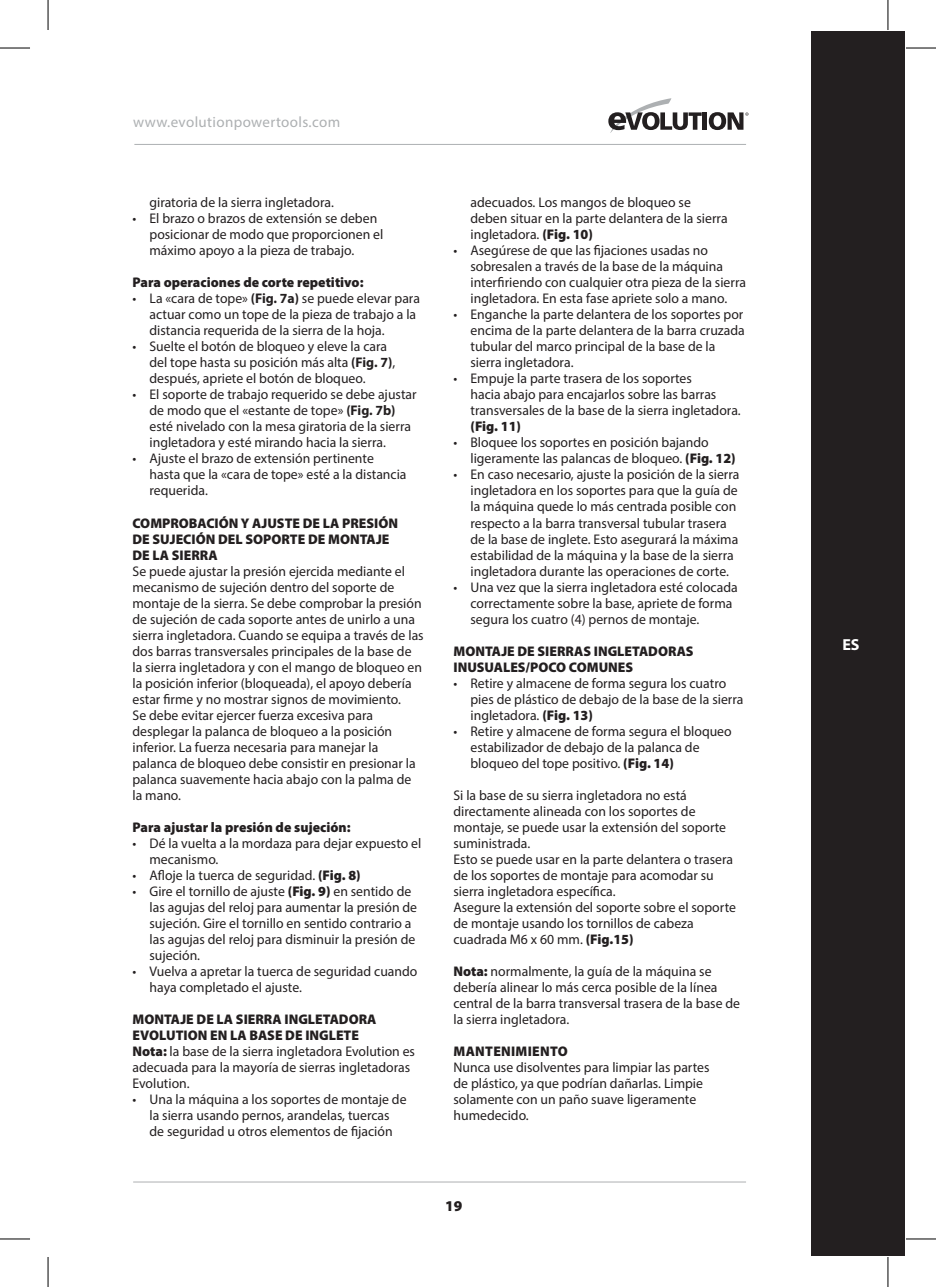
<style>
.page{position:relative;width:936px;height:1287px;background:#fff}
.page>*{position:absolute;margin:0;border:0;box-sizing:border-box;transform-origin:0 0}
.t1{font:700 16px "Myriad Pro";color:#fff}
.t2{font:15px "Myriad Pro";letter-spacing:.025em;color:#adb0b2}
.t3{font:900 15px "Myriad Pro";color:#231f20}
.t4{font:14px/16px "Myriad Pro";color:#231f20}
.t5{font:900 14px/16px "Myriad Pro";color:#231f20}
.t6{font:900 14px "Myriad Pro";letter-spacing:.02em;color:#231f20}
.s1{font-weight:700}
.s2{font-weight:900}
</style>
<div class="page">
<svg style="left:608px;top:98px;width:93px;height:35px"></svg>
<div style="left:702px;top:112px;width:5px;height:18px;background:#231f20"></div>
<svg style="left:708px;top:112px;width:40px;height:18px"></svg>
<hr style="left:134px;top:144px;width:611px;height:1px;background:#adb0b2">
<hr style="left:133px;top:1181px;width:612px;height:1px;background:#adb0b2">
<div style="left:811px;top:31px;width:93px;height:1225px;background:#231f20"></div>
<hr style="left:0;top:48px;width:30px;height:1px;background:#000">
<hr style="left:905px;top:48px;width:30px;height:1px;background:#000">
<hr style="left:0;top:1238px;width:30px;height:1px;background:#000">
<hr style="left:905px;top:1238px;width:30px;height:1px;background:#000">
<hr style="left:48px;top:0;width:1px;height:30px;background:#000">
<hr style="left:48px;top:1257px;width:1px;height:30px;background:#000">
<hr style="left:887px;top:0;width:1px;height:30px;background:#000">
<hr style="left:887px;top:1257px;width:1px;height:30px;background:#000">
<p class="t2" style="left:133px;top:113px;width:208px">www.evolutionpowertools.com</p>
<p class="t4" style="left:149px;top:194px;width:186px">giratoria de la sierra ingletadora.</p>
<p class="t4" style="left:149px;top:210px;width:235px;text-indent:-17px">• El brazo o brazos de extensión se deben posicionar de modo que proporcionen el máximo apoyo a la pieza de trabajo.</p>
<p class="t5" style="left:132px;top:274px;width:232px">Para operaciones de corte repetitivo:</p>
<p class="t4" style="left:149px;top:290px;width:272px;text-indent:-17px">• La «cara de tope» <span class="s1">(Fig. 7a)</span> se puede elevar para actuar como un tope de la pieza de trabajo a la distancia requerida de la sierra de la hoja.</p>
<p class="t4" style="left:149px;top:338px;width:247px;text-indent:-17px">• Suelte el botón de bloqueo y eleve la cara del tope hasta su posición más alta <span class="s1">(Fig. 7)</span>, después, apriete el botón de bloqueo.</p>
<p class="t4" style="left:149px;top:386px;width:268px;text-indent:-17px">• El soporte de trabajo requerido se debe ajustar de modo que el «estante de tope» <span class="s1">(Fig. 7b) </span>esté nivelado con la mesa giratoria de la sierra ingletadora y esté mirando hacia la sierra.</p>
<p class="t4" style="left:149px;top:450px;width:258px;text-indent:-17px">• Ajuste el brazo de extensión pertinente hasta que la «cara de tope» esté a la distancia requerida.</p>
<p class="t5" style="left:132px;top:514px;width:267px">COMPROBACIÓN Y AJUSTE DE LA PRESIÓN</p>
<p class="t5" style="left:132px;top:530px;width:258px">DE SUJECIÓN DEL SOPORTE DE MONTAJE</p>
<p class="t5" style="left:132px;top:546px;width:87px">DE LA SIERRA</p>
<p class="t4" style="left:132px;top:562px;width:292px">Se puede ajustar la presión ejercida mediante el mecanismo de sujeción dentro del soporte de montaje de la sierra. Se debe comprobar la presión de sujeción de cada soporte antes de unirlo a una sierra ingletadora. Cuando se equipa a través de las dos barras transversales principales de la base de la sierra ingletadora y con el mango de bloqueo en la posición inferior (bloqueada), el apoyo debería estar firme y no mostrar signos de movimiento.</p>
<p class="t4" style="left:132px;top:706px;width:284px">Se debe evitar ejercer fuerza excesiva para desplegar la palanca de bloqueo a la posición inferior. La fuerza necesaria para manejar la palanca de bloqueo debe consistir en presionar la palanca suavemente hacia abajo con la palma de la mano.</p>
<p class="t5" style="left:132px;top:818px;width:219px">Para ajustar la presión de sujeción:</p>
<p class="t4" style="left:149px;top:834px;width:273px;text-indent:-17px">• Dé la vuelta a la mordaza para dejar expuesto el mecanismo.</p>
<p class="t4" style="left:132px;top:866px;width:230px">• Afloje la tuerca de seguridad. <span class="s2">(Fig. 8)</span></p>
<p class="t4" style="left:149px;top:882px;width:269px;text-indent:-17px">• Gire el tornillo de ajuste <span class="s2">(Fig. 9)</span> en sentido de las agujas del reloj para aumentar la presión de sujeción. Gire el tornillo en sentido contrario a las agujas del reloj para disminuir la presión de sujeción.</p>
<p class="t4" style="left:149px;top:962px;width:269px;text-indent:-17px">• Vuelva a apretar la tuerca de seguridad cuando haya completado el ajuste.</p>
<p class="t5" style="left:132px;top:1010px;width:245px">MONTAJE DE LA SIERRA INGLETADORA<br>EVOLUTION EN LA BASE DE INGLETE</p>
<p class="t4" style="left:132px;top:1042px;width:284px"><span class="s2">Nota:</span> la base de la sierra ingletadora Evolution es adecuada para la mayoría de sierras ingletadoras<br>Evolution.</p>
<p class="t4" style="left:132px;top:1090px;width:275px;text-align:center">• Una la máquina a los soportes de montaje de la sierra usando pernos, arandelas, tuercas<br>de seguridad u otros elementos de fijación</p>
<p class="t4" style="left:470px;top:194px;width:258px">adecuados. Los mangos de bloqueo se deben situar en la parte delantera de la sierra ingletadora. <span class="s2">(Fig. 10)</span></p>
<p class="t4" style="left:470px;top:242px;width:277px;text-indent:-17px">• Asegúrese de que las fijaciones usadas no sobresalen a través de la base de la máquina interfiriendo con cualquier otra pieza de la sierra ingletadora. En esta fase apriete solo a mano.</p>
<p class="t4" style="left:470px;top:306px;width:276px;text-indent:-17px">• Enganche la parte delantera de los soportes por encima de la parte delantera de la barra cruzada tubular del marco principal de la base de la sierra ingletadora.</p>
<p class="t4" style="left:470px;top:370px;width:272px;text-indent:-17px">• Empuje la parte trasera de los soportes<br>hacia abajo para encajarlos sobre las barras transversales de la base de la sierra ingletadora.</p>
<p class="t5" style="left:470px;top:418px;width:52px">(Fig. 11)</p>
<p class="t4" style="left:470px;top:434px;width:267px;text-indent:-17px">• Bloquee los soportes en posición bajando ligeramente las palancas de bloqueo. <span class="s2">(Fig. 12)</span></p>
<p class="t4" style="left:470px;top:466px;width:270px;text-indent:-17px">• En caso necesario, ajuste la posición de la sierra ingletadora en los soportes para que la guía de la máquina quede lo más centrada posible con respecto a la barra transversal tubular trasera de la base de inglete. Esto asegurará la máxima estabilidad de la máquina y la base de la sierra ingletadora durante las operaciones de corte.</p>
<p class="t4" style="left:470px;top:578px;width:268px;text-indent:-17px">• Una vez que la sierra ingletadora esté colocada correctamente sobre la base, apriete de forma segura los cuatro (4) pernos de montaje.</p>
<p class="t5" style="left:453px;top:642px;width:241px">MONTAJE DE SIERRAS INGLETADORAS<br>INUSUALES/POCO COMUNES</p>
<p class="t4" style="left:470px;top:674px;width:274px;text-indent:-17px">• Retire y almacene de forma segura los cuatro pies de plástico de debajo de la base de la sierra ingletadora. <span class="s2">(Fig. 13)</span></p>
<p class="t4" style="left:470px;top:722px;width:262px;text-indent:-17px">• Retire y almacene de forma segura el bloqueo estabilizador de debajo de la palanca de bloqueo del tope positivo. <span class="s2">(Fig. 14)</span></p>
<p class="t4" style="left:453px;top:786px;width:274px">Si la base de su sierra ingletadora no está directamente alineada con los soportes de montaje, se puede usar la extensión del soporte suministrada.</p>
<p class="t4" style="left:453px;top:850px;width:281px">Esto se puede usar en la parte delantera o trasera de los soportes de montaje para acomodar su sierra ingletadora específica.</p>
<p class="t4" style="left:453px;top:898px;width:284px">Asegure la extensión del soporte sobre el soporte de montaje usando los tornillos de cabeza cuadrada M6 x 60 mm. <span class="s2">(Fig.15)</span></p>
<p class="t4" style="left:453px;top:962px;width:288px"><span class="s2">Nota:</span> normalmente, la guía de la máquina se debería alinear lo más cerca posible de la línea central de la barra transversal trasera de la base de la sierra ingletadora.</p>
<p class="t6" style="left:453px;top:1041px;width:116px">MANTENIMIENTO</p>
<p class="t4" style="left:453px;top:1058px;width:257px">Nunca use disolventes para limpiar las partes de plástico, ya que podrían dañarlas. Limpie solamente con un paño suave ligeramente humedecido.</p>
<p class="t3" style="left:445px;top:1195px;width:19px">19</p>
<p class="t1" style="left:842px;top:633px;width:19px">ES</p>
</div>
